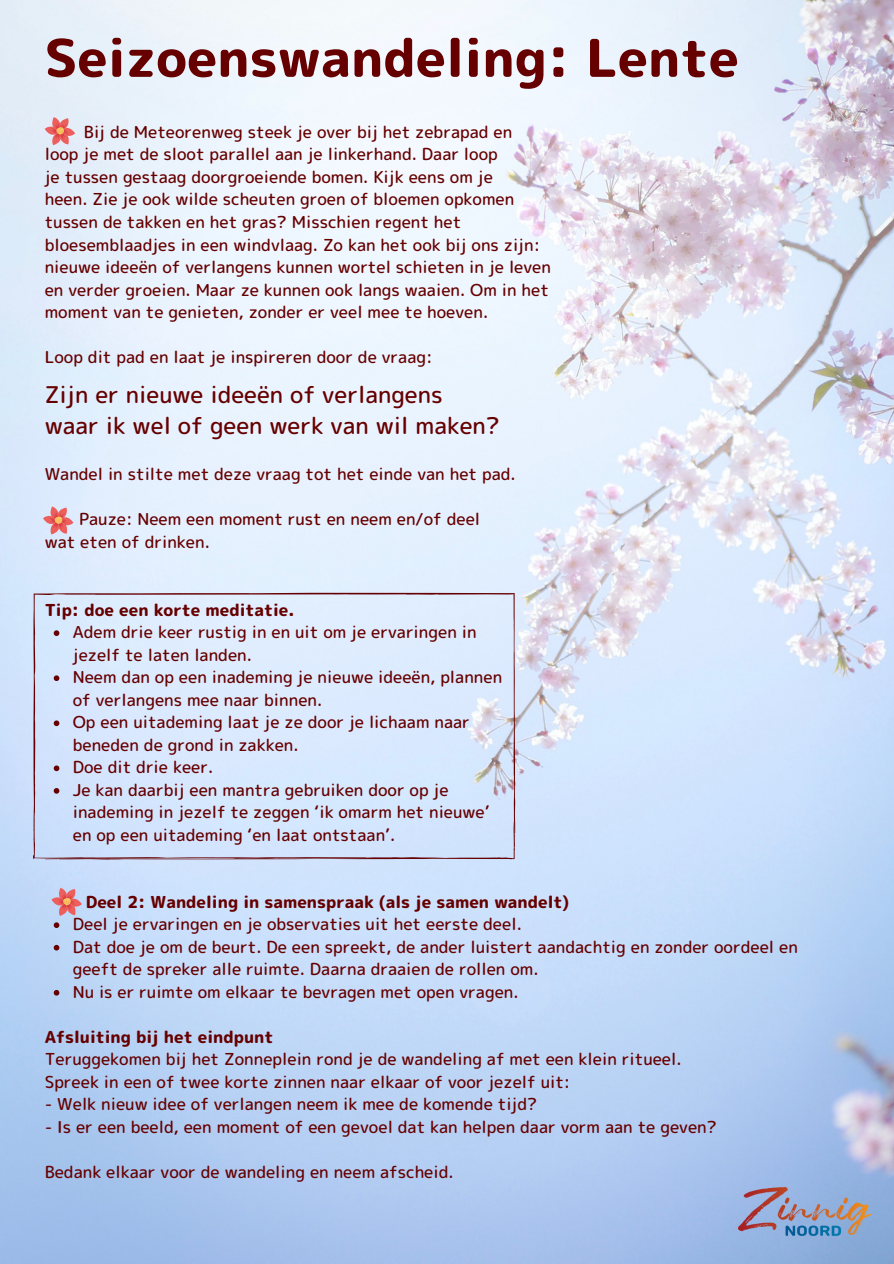
<style>
.page{position:relative;width:894px;height:1264px;background:#fff}
.page>*{position:absolute;margin:0;border:0;box-sizing:border-box;transform-origin:0 0}
.t1{font:52.05px "rounded mplus 1 p heavy";color:#600}
.t2{font:23.1px "rounded mplus 1 p medium";color:#600}
.t3{font:16.5px/22.5px "rounded mplus 1 p medium";color:#600}
.t4{font:16.5px "rounded mplus 1 p heavy";color:#600}
</style>
<div class="page">
<img style="left:0;top:0;width:893px;height:1263px">
<img style="left:738px;top:1187px;width:133px;height:52px">
<svg style="left:33px;top:592px;width:482px;height:268px;background:#d6e4f9"></svg>
<svg style="left:54px;top:922px;width:5px;height:6px"></svg>
<svg style="left:54px;top:944px;width:5px;height:6px"></svg>
<svg style="left:54px;top:989px;width:5px;height:6px"></svg>
<svg style="left:54px;top:630px;width:5px;height:6px"></svg>
<svg style="left:54px;top:675px;width:5px;height:6px"></svg>
<svg style="left:54px;top:720px;width:5px;height:6px"></svg>
<svg style="left:54px;top:765px;width:5px;height:6px"></svg>
<svg style="left:54px;top:788px;width:5px;height:5px"></svg>
<svg style="left:45px;top:117px;width:30px;height:28px"></svg>
<svg style="left:43px;top:506px;width:30px;height:28px"></svg>
<svg style="left:51px;top:887px;width:31px;height:28px"></svg>
<p class="t1" style="left:45px;top:21px;width:695px">Seizoenswandeling: Lente</p>
<p class="t3" style="left:45px;top:120px;width:471px;text-indent:39px">Bij de Meteorenweg steek je over bij het zebrapad en loop je met de sloot parallel aan je linkerhand. Daar loop je tussen gestaag doorgroeiende bomen. Kijk eens om je heen. Zie je ook wilde scheuten groen of bloemen opkomen</p>
<p class="t3" style="left:45px;top:211px;width:507px">tussen de takken en het gras? Misschien regent het bloesemblaadjes in een windvlaag. Zo kan het ook bij ons zijn: nieuwe ideeën of verlangens kunnen wortel schieten in je leven en verder groeien. Maar ze kunnen ook langs waaien. Om in het moment van te genieten, zonder er veel mee te hoeven.</p>
<p class="t3" style="left:45px;top:346px;width:389px">Loop dit pad en laat je inspireren door de vraag:</p>
<p class="t2" style="left:45px;top:378px;width:399px">Zijn er nieuwe ideeën of verlangens</p>
<p class="t2" style="left:45px;top:409px;width:456px">waar ik wel of geen werk van wil maken?</p>
<p class="t3" style="left:45px;top:463px;width:472px">Wandel in stilte met deze vraag tot het einde van het pad.</p>
<p class="t3" style="left:79px;top:508px;width:402px">Pauze: Neem een moment rust en neem en/of deel</p>
<p class="t3" style="left:45px;top:530px;width:167px">wat eten of drinken.</p>
<p class="t4" style="left:45px;top:598px;width:251px">Tip: doe een korte meditatie.</p>
<p class="t3" style="left:73px;top:620px;width:405px">Adem drie keer rustig in en uit om je ervaringen in jezelf te laten landen.</p>
<p class="t3" style="left:73px;top:665px;width:431px">Neem dan op een inademing je nieuwe ideeën, plannen of verlangens mee naar binnen.</p>
<p class="t3" style="left:73px;top:711px;width:398px">Op een uitademing laat je ze door je lichaam naar beneden de grond in zakken.</p>
<p class="t3" style="left:73px;top:756px;width:142px">Doe dit drie keer.</p>
<p class="t3" style="left:73px;top:778px;width:418px">Je kan daarbij een mantra gebruiken door op je inademing in jezelf te zeggen ‘ik omarm het nieuwe’ en op een uitademing ‘en laat ontstaan’.</p>
<p class="t4" style="left:86px;top:890px;width:485px">Deel 2: Wandeling in samenspraak (als je samen wandelt)</p>
<p class="t3" style="left:73px;top:912px;width:450px">Deel je ervaringen en je observaties uit het eerste deel.</p>
<p class="t3" style="left:73px;top:935px;width:726px">Dat doe je om de beurt. De een spreekt, de ander luistert aandachtig en zonder oordeel en geeft de spreker alle ruimte. Daarna draaien de rollen om.</p>
<p class="t3" style="left:73px;top:980px;width:447px">Nu is er ruimte om elkaar te bevragen met open vragen.</p>
<p class="t4" style="left:45px;top:1025px;width:230px">Afsluiting bij het eindpunt</p>
<p class="t3" style="left:45px;top:1047px;width:638px">Teruggekomen bij het Zonneplein rond je de wandeling af met een klein ritueel.</p>
<p class="t3" style="left:45px;top:1070px;width:527px">Spreek in een of twee korte zinnen naar elkaar of voor jezelf uit:</p>
<p class="t3" style="left:45px;top:1092px;width:494px">- Welk nieuw idee of verlangen neem ik mee de komende tijd?</p>
<p class="t3" style="left:45px;top:1115px;width:673px">- Is er een beeld, een moment of een gevoel dat kan helpen daar vorm aan te geven?</p>
<p class="t3" style="left:45px;top:1160px;width:410px">Bedank elkaar voor de wandeling en neem afscheid.</p>
</div>
